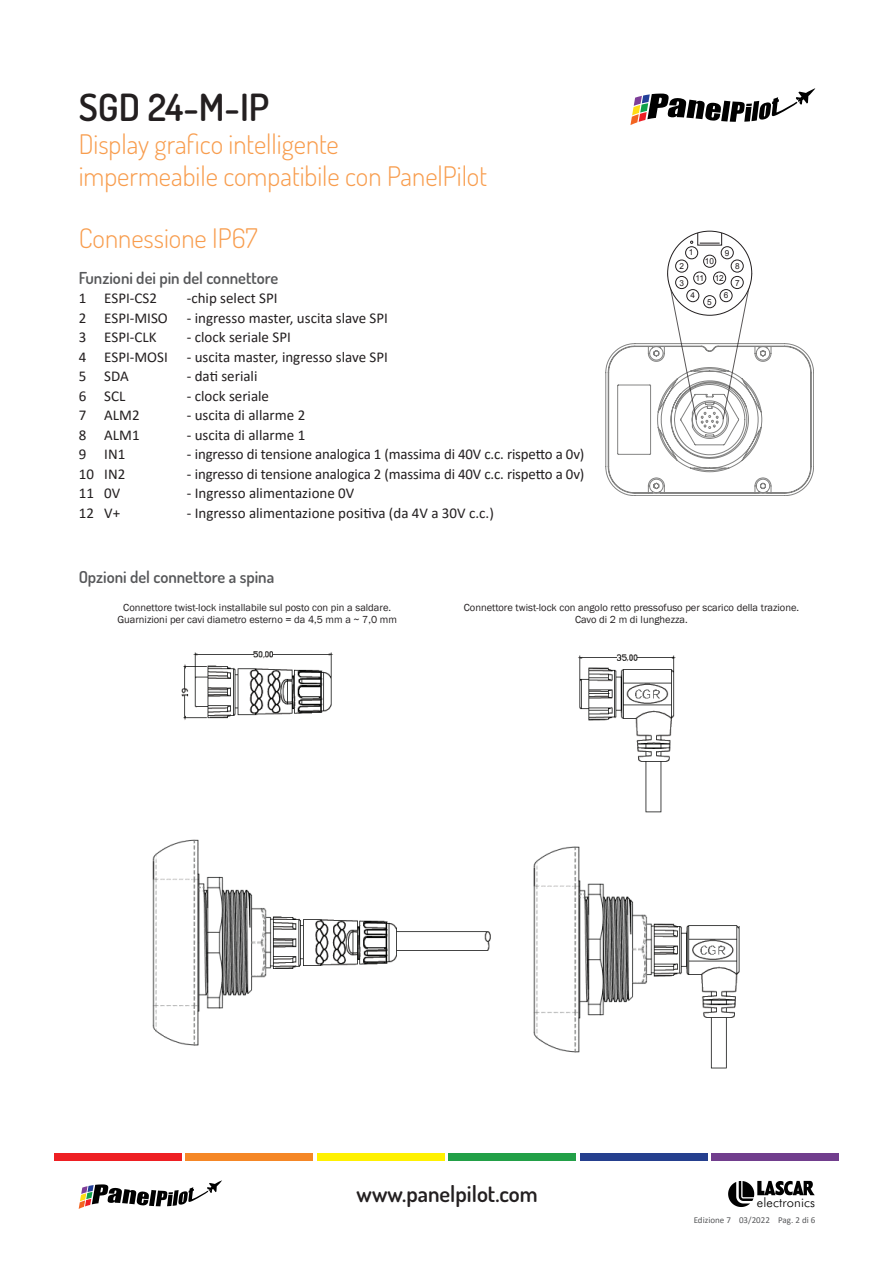
<style>
.page{position:relative;width:893px;height:1263px;background:#fff}
.page>*{position:absolute;margin:0;border:0;box-sizing:border-box;transform-origin:0 0}
.t1{font:600 37.5px "Dosis";color:#231f20}
.t2{font:300 27px/32.4px "Dosis";color:#f89d4e}
.t3{font:600 22.5px "Dosis";color:#231f20}
.t4{font:600 16.5px "Dosis";color:#57585a}
.t5{font:15px "Calibri";color:#231f20}
.t6{font:300 12.9px "Futura BT";letter-spacing:.01em;color:#000}
.t7{font:10.5px/12.6px "Franklin Gothic";color:#231f20;text-align:center}
.t8{font:9px "Calibri";color:#57585a}
.t9{font:8.25px/17px "Arial";color:#231f20}
.t10{font:8.25px "Calibri";color:#231f20}
</style>
<div class="page">
<div style="left:54px;top:1153px;width:128px;height:8px;background:#ee1f23"></div>
<div style="left:448px;top:1153px;width:128px;height:8px;background:#22a048"></div>
<div style="left:185px;top:1153px;width:128px;height:8px;background:#f58726"></div>
<div style="left:580px;top:1153px;width:128px;height:8px;background:#253f8e"></div>
<div style="left:317px;top:1153px;width:128px;height:8px;background:#fff101"></div>
<div style="left:711px;top:1153px;width:128px;height:8px;background:#713e8d"></div>
<svg style="left:728px;top:1181px;width:87px;height:26px"></svg>
<svg style="left:79px;top:1180px;width:143px;height:29px"></svg>
<svg style="left:630px;top:88px;width:185px;height:37px"></svg>
<svg style="left:605px;top:273px;width:209px;height:223px"></svg>
<div style="left:668px;top:231px;width:84px;height:84px;background:#fff;border-radius:50%"></div>
<div style="left:697px;top:232px;width:25px;height:14px;border:1px solid #231f20"></div>
<svg style="left:700px;top:243px;width:20px;height:1px"></svg>
<div style="left:703px;top:295px;width:13px;height:13px;border:1px solid #231f20;border-radius:50%"></div>
<div style="left:703px;top:255px;width:13px;height:13px;border:1px solid #231f20;border-radius:50%"></div>
<div style="left:693px;top:272px;width:13px;height:12px;border:1px solid #231f20;border-radius:50%"></div>
<div style="left:713px;top:272px;width:13px;height:12px;border:1px solid #231f20;border-radius:50%"></div>
<div style="left:686px;top:289px;width:13px;height:13px;border:1px solid #231f20;border-radius:50%"></div>
<div style="left:675px;top:276px;width:13px;height:13px;border:1px solid #231f20;border-radius:50%"></div>
<div style="left:675px;top:260px;width:13px;height:12px;border:1px solid #231f20;border-radius:50%"></div>
<div style="left:685px;top:246px;width:13px;height:13px;border:1px solid #231f20;border-radius:50%"></div>
<div style="left:720px;top:289px;width:12px;height:13px;border:1px solid #231f20;border-radius:50%"></div>
<div style="left:731px;top:276px;width:13px;height:13px;border:1px solid #231f20;border-radius:50%"></div>
<div style="left:731px;top:260px;width:13px;height:12px;border:1px solid #231f20;border-radius:50%"></div>
<div style="left:721px;top:246px;width:13px;height:13px;border:1px solid #231f20;border-radius:50%"></div>
<img style="left:152px;top:651px;width:588px;height:418px">
<svg style="left:263px;top:651px;width:2px;height:8px"></svg>
<h1 class="t1" style="left:79px;top:83px;width:192px">SGD 24-M-IP</h1>
<h2 class="t2" style="left:79px;top:127px;width:410px">Display grafico intelligente<br>impermeabile compatibile con PanelPilot</h2>
<h2 class="t2" style="left:79px;top:221px;width:181px">Connessione IP67</h2>
<p class="t4" style="left:79px;top:267px;width:201px">Funzioni dei pin del connettore</p>
<p class="t5" style="left:79px;top:288px;width:80px">1 ESPI-CS2</p>
<p class="t5" style="left:187px;top:288px;width:92px">-chip select SPI</p>
<p class="t5" style="left:79px;top:308px;width:91px">2 ESPI-MISO</p>
<p class="t5" style="left:187px;top:308px;width:203px">- ingresso master, uscita slave SPI</p>
<p class="t5" style="left:79px;top:327px;width:79px">3 ESPI-CLK</p>
<p class="t5" style="left:187px;top:327px;width:106px">- clock seriale SPI</p>
<p class="t5" style="left:79px;top:347px;width:91px">4 ESPI-MOSI</p>
<p class="t5" style="left:187px;top:347px;width:203px">- uscita master, ingresso slave SPI</p>
<p class="t5" style="left:79px;top:366px;width:52px">5 SDA</p>
<p class="t5" style="left:187px;top:366px;width:72px">- dati seriali</p>
<p class="t5" style="left:79px;top:386px;width:48px">6 SCL</p>
<p class="t5" style="left:187px;top:386px;width:84px">- clock seriale</p>
<p class="t5" style="left:79px;top:405px;width:62px">7 ALM2</p>
<p class="t5" style="left:187px;top:405px;width:120px">- uscita di allarme 2</p>
<p class="t5" style="left:79px;top:425px;width:62px">8 ALM1</p>
<p class="t5" style="left:187px;top:425px;width:120px">- uscita di allarme 1</p>
<p class="t5" style="left:79px;top:444px;width:48px">9 IN1</p>
<p class="t5" style="left:187px;top:444px;width:399px">- ingresso di tensione analogica 1 (massima di 40V c.c. rispetto a 0v)</p>
<p class="t5" style="left:79px;top:464px;width:48px">10 IN2</p>
<p class="t5" style="left:187px;top:464px;width:399px">- ingresso di tensione analogica 2 (massima di 40V c.c. rispetto a 0v)</p>
<p class="t5" style="left:79px;top:483px;width:43px">11 0V</p>
<p class="t5" style="left:187px;top:483px;width:169px">- Ingresso alimentazione 0V</p>
<p class="t5" style="left:79px;top:503px;width:43px">12 V+</p>
<p class="t5" style="left:187px;top:503px;width:309px">- Ingresso alimentazione positiva (da 4V a 30V c.c.)</p>
<p class="t4" style="left:79px;top:566px;width:197px">Opzioni del connettore a spina</p>
<p class="t9" style="left:689px;top:244px;width:6px">1</p>
<p class="t9" style="left:725px;top:245px;width:6px">9</p>
<p class="t9" style="left:705px;top:253px;width:11px">10</p>
<p class="t9" style="left:679px;top:258px;width:6px">2<br>3</p>
<p class="t9" style="left:695px;top:270px;width:10px">11</p>
<p class="t9" style="left:715px;top:270px;width:11px">12</p>
<p class="t9" style="left:735px;top:258px;width:6px">8<br>7</p>
<p class="t9" style="left:690px;top:287px;width:6px">4</p>
<p class="t9" style="left:707px;top:294px;width:6px">5</p>
<p class="t9" style="left:724px;top:287px;width:6px">6</p>
<p class="t7" style="left:117px;top:601px;width:281px">Connettore twist-lock installabile sul posto con pin a saldare.<br>Guarnizioni per cavi diametro esterno = da 4,5 mm a ~ 7,0 mm</p>
<p class="t7" style="left:464px;top:601px;width:337px">Connettore twist-lock con angolo retto pressofuso per scarico della trazione.<br>Cavo di 2 m di lunghezza.</p>
<p class="t10" style="left:263px;top:649px;width:4px">,</p>
<p class="t10" style="left:627px;top:652px;width:4px">,</p>
<h3 class="t3" style="left:357px;top:1179px;width:183px">www.panelpilot.com</h3>
<p class="t6" style="left:757px;top:1194px;width:60px">electronics</p>
<p class="t8" style="left:694px;top:1213px;width:123px">Edizione 7 03/2022 Pag. 2 di 6</p>
</div>
